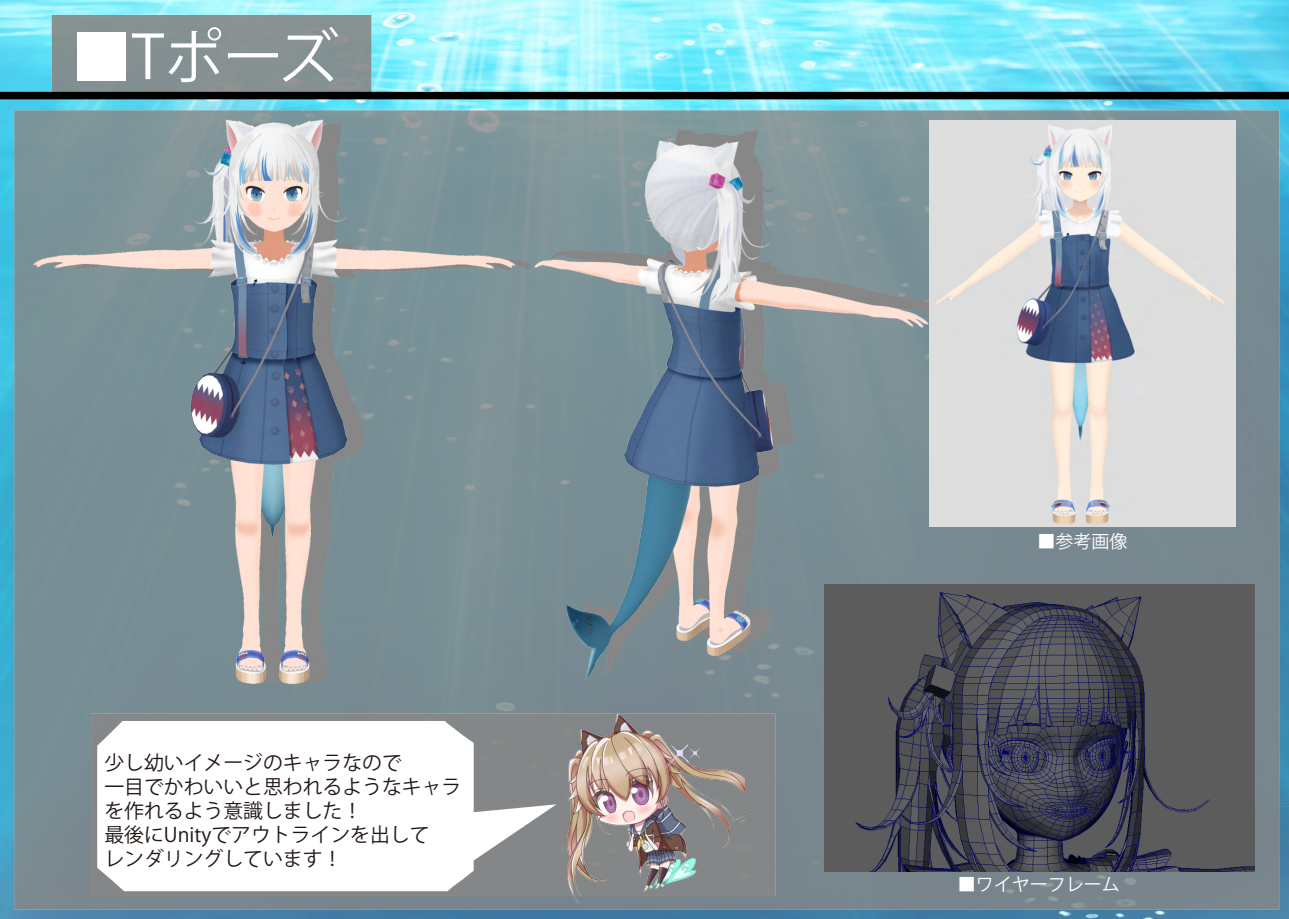
<style>
.page{position:relative;width:1289px;height:919px;background:#fff}
.page>*{position:absolute;margin:0;border:0;box-sizing:border-box;transform-origin:0 0}
.t1{font:60px "Koz Go Pr 6 N";color:#fff}
.t2{font:19.8px/23.9px "Koz Go Pr 6 N";color:#231815}
.t3{font:18px "Koz Go Pr 6 N";color:#fff}
</style>
<div class="page">
<img style="left:1129px;top:0;width:159px;height:436px">
<img style="left:1255px;top:149px;width:33px;height:287px">
<img style="left:909px;top:442px;width:379px;height:476px">
<img style="left:1103px;top:120px;width:132px;height:406px">
<img style="left:909px;top:585px;width:345px;height:286px">
<img style="left:0;top:0;width:909px;height:918px">
<img style="left:344px;top:10px;width:759px;height:758px">
<div style="left:0;top:92px;width:1288px;height:7px;background:#000"></div>
<h1 class="t1" style="left:72px;top:23px;width:268px">■Tポーズ</h1>
<p class="t2" style="left:104px;top:751px;width:358px">少し幼いイメージのキャラなので<br>一目でかわいいと思われるようなキャラを作れるよう意識しました！<br>最後にUnityでアウトラインを出して<br>レンダリングしています！</p>
<p class="t3" style="left:1037px;top:531px;width:91px">■参考画像</p>
<p class="t3" style="left:957px;top:874px;width:163px">■ワイヤーフレーム</p>
</div>
